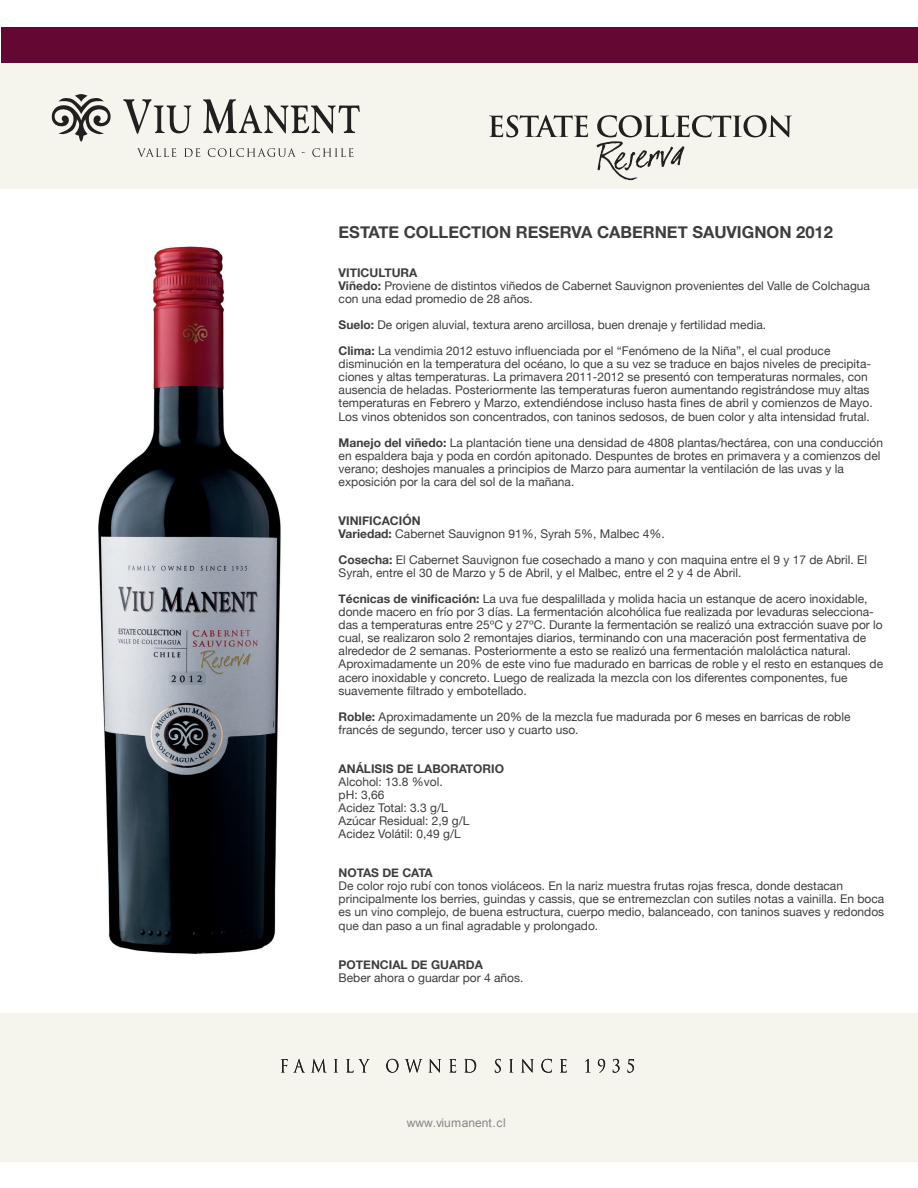
<style>
.page{position:relative;width:918px;height:1188px;background:#fff}
.page>*{position:absolute;margin:0;border:0;box-sizing:border-box;transform-origin:0 0}
.t1{font:700 16.5px "Helvetica Neue";color:#3e3e3f}
.t2{font:12px/13px "Helvetica Neue";color:#3e3e3f}
.t3{font:700 12px "Helvetica Neue";color:#3e3e3f}
.t4{font:12px "Arial";color:#87868b}
.s1{font-weight:700}
</style>
<div class="page">
<img style="left:98px;top:246px;width:183px;height:708px">
<div style="left:0;top:64px;width:918px;height:125px;background:#f6f5ed"></div>
<div style="left:0;top:1013px;width:918px;height:148px;background:#f6f5ed"></div>
<svg style="left:51px;top:94px;width:60px;height:48px"></svg>
<svg style="left:123px;top:99px;width:68px;height:35px"></svg>
<svg style="left:203px;top:99px;width:157px;height:34px"></svg>
<svg style="left:137px;top:148px;width:39px;height:9px"></svg>
<svg style="left:184px;top:148px;width:16px;height:9px"></svg>
<svg style="left:208px;top:148px;width:88px;height:9px"></svg>
<svg style="left:312px;top:148px;width:41px;height:9px"></svg>
<svg style="left:281px;top:1059px;width:23px;height:13px"></svg>
<svg style="left:312px;top:1059px;width:14px;height:13px"></svg>
<svg style="left:334px;top:1059px;width:4px;height:13px"></svg>
<svg style="left:346px;top:1059px;width:24px;height:14px"></svg>
<svg style="left:386px;top:1059px;width:12px;height:14px"></svg>
<svg style="left:405px;top:1059px;width:17px;height:14px"></svg>
<svg style="left:429px;top:1059px;width:12px;height:14px"></svg>
<svg style="left:449px;top:1059px;width:7px;height:14px"></svg>
<svg style="left:464px;top:1059px;width:12px;height:14px"></svg>
<svg style="left:495px;top:1059px;width:6px;height:14px"></svg>
<svg style="left:509px;top:1059px;width:4px;height:13px"></svg>
<svg style="left:521px;top:1059px;width:13px;height:14px"></svg>
<svg style="left:541px;top:1059px;width:11px;height:14px"></svg>
<svg style="left:560px;top:1059px;width:7px;height:14px"></svg>
<svg style="left:585px;top:1059px;width:4px;height:13px"></svg>
<svg style="left:598px;top:1059px;width:7px;height:14px"></svg>
<svg style="left:613px;top:1059px;width:7px;height:14px"></svg>
<svg style="left:628px;top:1059px;width:6px;height:14px"></svg>
<div style="left:1px;top:27px;width:917px;height:36px;background:#650733"></div>
<svg style="left:489px;top:115px;width:99px;height:22px"></svg>
<svg style="left:596px;top:115px;width:196px;height:65px"></svg>
<h1 class="t1" style="left:339px;top:219px;width:496px">ESTATE COLLECTION RESERVA CABERNET SAUVIGNON 2012</h1>
<p class="t2" style="left:339px;top:267px;width:533px"><span class="s1">VITICULTURA<br>Viñedo:</span> Proviene de distintos viñedos de Cabernet Sauvignon provenientes del Valle de Colchagua con una edad promedio de 28 años.</p>
<p class="t2" style="left:339px;top:313px;width:493px;line-height:26.1px"><span class="s1">Suelo:</span> De origen aluvial, textura areno arcillosa, buen drenaje y fertilidad media.<br><span class="s1">Clima:</span> La vendimia 2012 estuvo influenciada por el “Fenómeno de la Niña”, el cual produce</p>
<p class="t2" style="left:339px;top:358px;width:536px">disminución en la temperatura del océano, lo que a su vez se traduce en bajos niveles de precipita&shy;ciones y altas temperaturas. La primavera 2011-2012 se presentó con temperaturas normales, con ausencia de heladas. Posteriormente las temperaturas fueron aumentando registrándose muy altas temperaturas en Febrero y Marzo, extendiéndose incluso hasta fines de abril y comienzos de Mayo.<br>Los vinos obtenidos son concentrados, con taninos sedosos, de buen color y alta intensidad frutal.</p>
<p class="t2" style="left:339px;top:437px;width:546px"><span class="s1">Manejo del viñedo:</span> La plantación tiene una densidad de 4808 plantas/hectárea, con una conducción en espaldera baja y poda en cordón apitonado. Despuntes de brotes en primavera y a comienzos del verano; deshojes manuales a principios de Marzo para aumentar la ventilación de las uvas y la exposición por la cara del sol de la mañana.</p>
<p class="t2" style="left:339px;top:515px;width:328px"><span class="s1">VINIFICACIÓN<br>Variedad:</span> Cabernet Sauvignon 91%, Syrah 5%, Malbec 4%.</p>
<p class="t2" style="left:339px;top:554px;width:530px"><span class="s1">Cosecha:</span> El Cabernet Sauvignon fue cosechado a mano y con maquina entre el 9 y 17 de Abril. El<br>Syrah, entre el 30 de Marzo y 5 de Abril, y el Malbec, entre el 2 y 4 de Abril.</p>
<p class="t2" style="left:339px;top:593px;width:546px"><span class="s1">Técnicas de vinificación:</span> La uva fue despalillada y molida hacia un estanque de acero inoxidable, donde macero en frío por 3 días. La fermentación alcohólica fue realizada por levaduras selecciona&shy;das a temperaturas entre 25ºC y 27ºC. Durante la fermentación se realizó una extracción suave por lo cual, se realizaron solo 2 remontajes diarios, terminando con una maceración post fermentativa de alrededor de 2 semanas. Posteriormente a esto se realizó una fermentación maloláctica natural.<br>Aproximadamente un 20% de este vino fue madurado en barricas de roble y el resto en estanques de acero inoxidable y concreto. Luego de realizada la mezcla con los diferentes componentes, fue suavemente filtrado y embotellado.</p>
<p class="t2" style="left:339px;top:711px;width:513px"><span class="s1">Roble:</span> Aproximadamente un 20% de la mezcla fue madurada por 6 meses en barricas de roble francés de segundo, tercer uso y cuarto uso.</p>
<p class="t3" style="left:339px;top:759px;width:167px">ANÁLISIS DE LABORATORIO</p>
<p class="t2" style="left:339px;top:776px;width:132px">Alcohol: 13.8 %vol.<br>pH: 3,66<br>Acidez Total: 3.3 g/L<br>Azúcar Residual: 2,9 g/L<br>Acidez Volátil: 0,49 g/L</p>
<p class="t3" style="left:339px;top:864px;width:96px">NOTAS DE CATA</p>
<p class="t2" style="left:339px;top:880px;width:547px">De color rojo rubí con tonos violáceos. En la nariz muestra frutas rojas fresca, donde destacan principalmente los berries, guindas y cassis, que se entremezclan con sutiles notas a vainilla. En boca es un vino complejo, de buena estructura, cuerpo medio, balanceado, con taninos suaves y redondos que dan paso a un final agradable y prolongado.</p>
<p class="t3" style="left:339px;top:955px;width:146px">POTENCIAL DE GUARDA</p>
<p class="t2" style="left:339px;top:972px;width:186px">Beber ahora o guardar por 4 años.</p>
<p class="t4" style="left:407px;top:1115px;width:101px">www.viumanent.cl</p>
</div>
